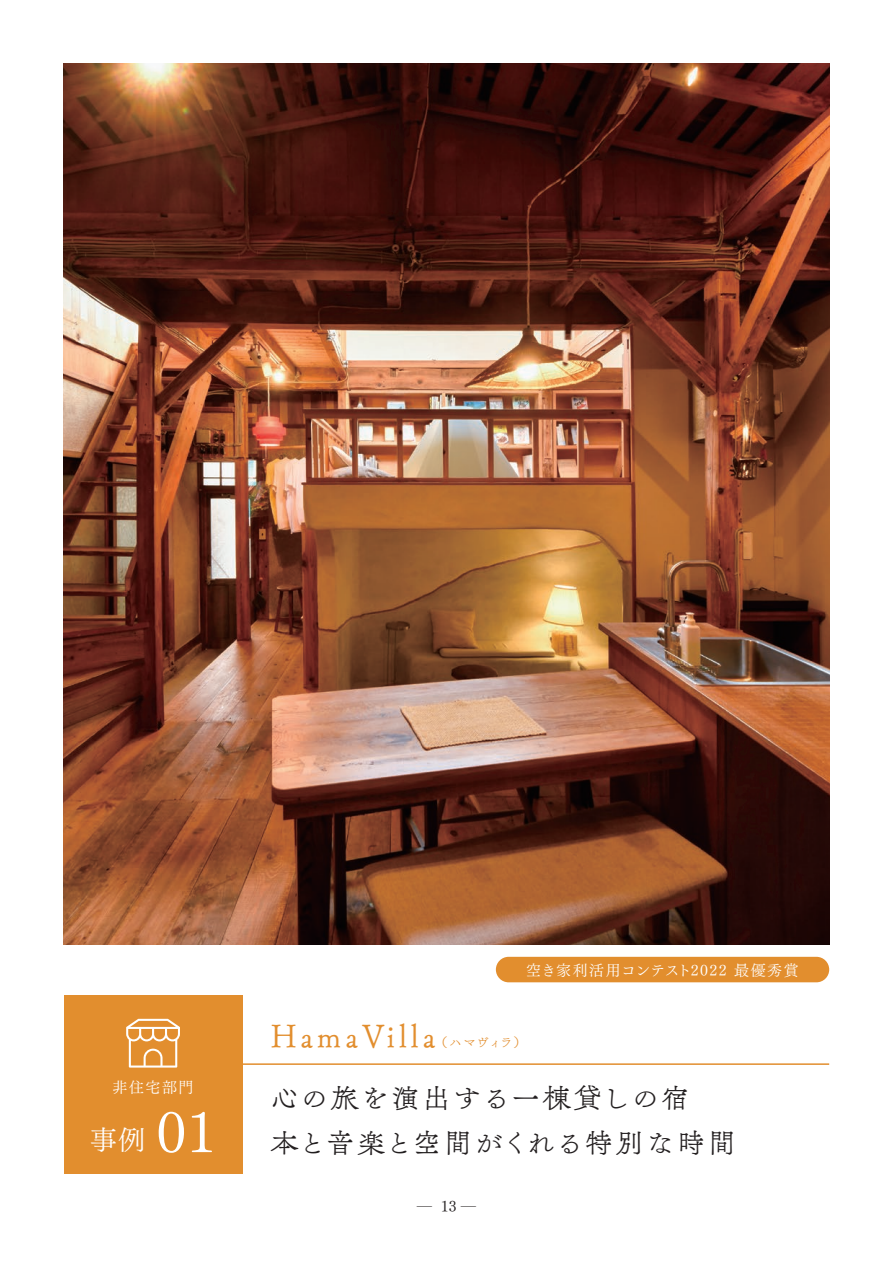
<style>
.page{position:relative;width:893px;height:1263px;background:#fff}
.page>*{position:absolute;margin:0;border:0;box-sizing:border-box;transform-origin:0 0}
.t1{font:31.5px "Tsuku Antique L Min Std L";letter-spacing:.15em;color:#e28e2e}
.t2{font:27px/45px "Tsuku Antique L Min Std L";letter-spacing:.115em;color:#231f20}
.t3{font:27px "Tsuku Min Pro R";color:#fff}
.t4{font:15px "Tsuku Min Pro R";letter-spacing:.1em;color:#fff}
.t5{font:15px "Tsuku Min Pro R";color:#231f20;scale:2 1}
.t6{font:12.6px "Tsuku Antique L Min Std L";letter-spacing:.025em;color:#e28e2e}
.s1{font-size:56.7px}
</style>
<div class="page">
<img style="left:64px;top:64px;width:765px;height:880px">
<hr style="left:231px;top:1063px;width:598px;height:2px;background:#e28e2e">
<div style="left:64px;top:995px;width:178px;height:179px;background:#e28e2e"></div>
<svg style="left:126px;top:1019px;width:54px;height:48px"></svg>
<div style="left:496px;top:957px;width:333px;height:25px;background:#e28e2e;border-radius:13px"></div>
<p class="t4" style="left:113px;top:1074px;width:82px">非住宅部門</p>
<p class="t3" style="left:90px;top:1116px;width:128px">事例 <span class="s1">01</span></p>
<p class="t4" style="left:526px;top:956px;width:274px">空き家利活用コンテスト2022 最優秀賞</p>
<p class="t1" style="left:271px;top:1011px;width:166px">HamaVilla</p>
<p class="t6" style="left:435px;top:1032px;width:92px">（ハマヴィラ）</p>
<p class="t2" style="left:271px;top:1076px;width:466px">心の旅を演出する一棟貸しの宿<br>本と音楽と空間がくれる特別な時間</p>
<p class="t5" style="left:409px;top:1193px;width:39px">‐ 13 ‐</p>
</div>
